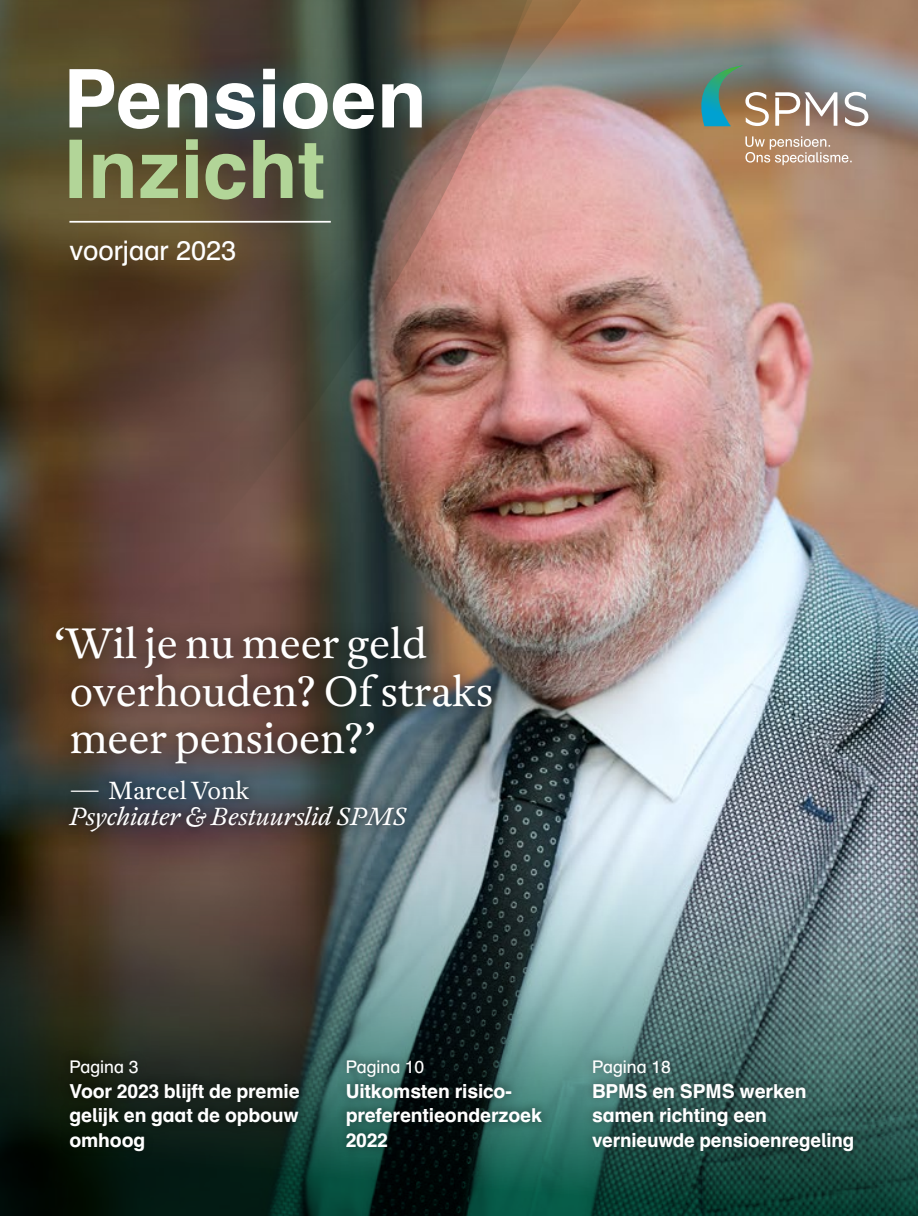
<style>
.page{position:relative;width:918px;height:1216px;background:#fff}
.page>*{position:absolute;margin:0;border:0;box-sizing:border-box;transform-origin:0 0}
.t1{font:300 42px/47.2px "Antwerp";color:#fff}
.t2{font:27.12px "Schulbuch Nord OT";color:#fff}
.t3{font:italic 300 24.5px "Antwerp";color:#fff}
.t4{font:300 24.5px "Antwerp";color:#fff}
.t5{font:700 19.25px/24.5px "Schulbuch Nord OT";letter-spacing:-.01em;color:#fff}
.t6{font:17.5px "Schulbuch Nord OT";color:#fff}
</style>
<div class="page">
<img style="left:684px;top:0;width:234px;height:757px">
<svg style="left:0;top:662px;width:684px;height:95px;background:#858585"></svg>
<img style="left:0;top:0;width:868px;height:662px">
<svg style="left:69px;top:139px;width:254px;height:60px;background:#7b855d"></svg>
<svg style="left:69px;top:69px;width:353px;height:60px"></svg>
<hr style="left:69px;top:221px;width:262px;height:2px;background:#fff">
<img style="left:0;top:757px;width:918px;height:458px">
<div style="left:60px;top:1049px;width:250px;height:111px;background:#000;opacity:.6"></div>
<div style="left:583px;top:1049px;width:281px;height:111px;background:#1b1b1b;opacity:.6"></div>
<svg style="left:688px;top:65px;width:81px;height:61px;background:#758674"></svg>
<svg style="left:844px;top:92px;width:24px;height:34px"></svg>
<svg style="left:775px;top:92px;width:62px;height:34px"></svg>
<svg style="left:745px;top:136px;width:106px;height:29px;background:#be9e86"></svg>
<div style="left:60px;top:770px;width:357px;height:71px;background:#000;opacity:.6"></div>
<div style="left:41px;top:611px;width:466px;height:167px;background:#000;opacity:.6"></div>
<div style="left:336px;top:1049px;width:215px;height:108px;background:#000;opacity:.6"></div>
<h2 class="t2" style="left:69px;top:234px;width:168px">voorjaar 2023</h2>
<h1 class="t1" style="left:70px;top:619px;width:425px;text-indent:-16px">‘Wil je nu meer geld overhouden? Of straks meer pensioen?’</h1>
<p class="t4" style="left:69px;top:773px;width:181px">— Marcel Vonk</p>
<p class="t3" style="left:69px;top:800px;width:339px">Psychiater &amp; Bestuurslid SPMS</p>
<p class="t6" style="left:69px;top:1055px;width:70px">Pagina 3</p>
<p class="t5" style="left:69px;top:1078px;width:232px;text-align:justify">Voor 2023 blijft de premie gelijk en gaat de opbouw omhoog</p>
<p class="t6" style="left:346px;top:1055px;width:80px">Pagina 10</p>
<p class="t5" style="left:346px;top:1078px;width:198px">Uitkomsten risico&shy;preferentieonderzoek<br>2022</p>
<p class="t6" style="left:592px;top:1055px;width:80px">Pagina 18</p>
<p class="t5" style="left:592px;top:1078px;width:264px">BPMS en SPMS werken samen richting een vernieuwde pensioenregeling</p>
</div>
